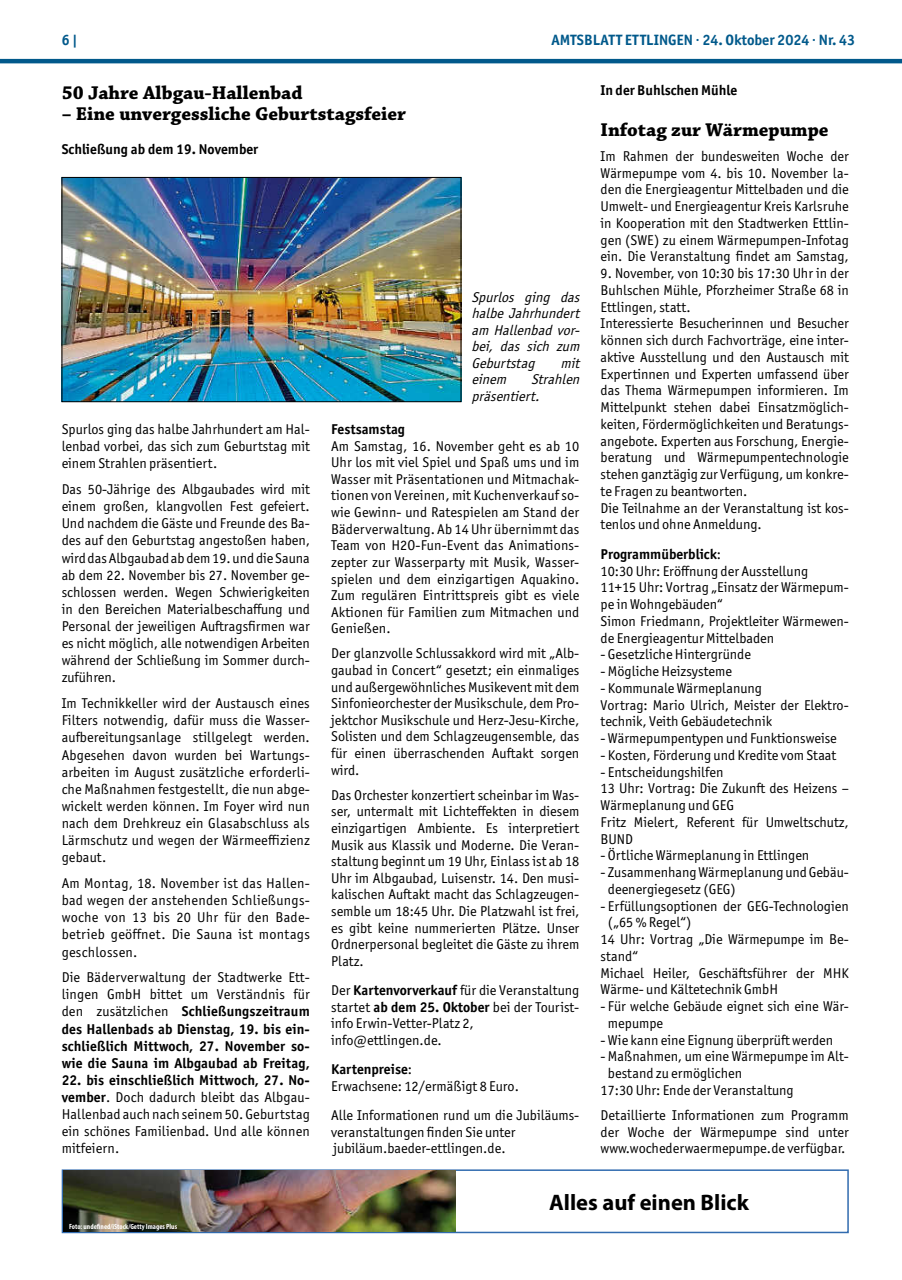
<style>
.page{position:relative;width:902px;height:1280px;background:#fff}
.page>*{position:absolute;margin:0;border:0;box-sizing:border-box;transform-origin:0 0}
.t1{font:700 22.5px "Myriad Pro";color:#000}
.t2{font:700 19.5px "Chaparral Pro";color:#000}
.t3{font:700 15px "Officina Sans ITC Pro";color:#01598b}
.t4{font:14.25px/16.8px "Officina Sans ITC Pro";color:#000;text-align:justify}
.t5{font:700 14.25px/17.1px "Officina Sans ITC Pro";color:#000;text-align:justify}
.t6{font:italic 14.25px/16.5px "Officina Sans ITC Pro";color:#000;text-align:justify}
.t7{font:700 condensed 7.5px "Myriad Pro";color:#fff}
.s1{font-weight:700}
.s2{font-weight:400}
</style>
<div class="page">
<hr style="left:0;top:59px;width:901px;height:4px;background:#01598b">
<img style="left:64px;top:179px;width:395px;height:221px">
<div style="left:62px;top:177px;width:399px;height:225px;border:1px solid #000"></div>
<div style="left:62px;top:1169px;width:786px;height:64px;background:#fff;border:2px solid #316baf"></div>
<img style="left:63px;top:1171px;width:392px;height:61px">
<p class="t3" style="left:62px;top:31px;width:17px">6 |</p>
<p class="t3" style="left:551px;top:31px;width:305px">AMTSBLATT ETTLINGEN · 24. Oktober 2024 · Nr. 43</p>
<h2 class="t2" style="left:62px;top:82px;width:242px">50 Jahre Albgau-Hallenbad</h2>
<h2 class="t2" style="left:62px;top:103px;width:346px">– Eine unvergessliche Geburtstagsfeier</h2>
<p class="t5" style="left:62px;top:140px;width:198px">Schließung ab dem 19. November</p>
<p class="t5" style="left:600px;top:82px;width:138px">In der Buhlschen Mühle</p>
<h2 class="t2" style="left:600px;top:118px;width:229px">Infotag zur Wärmepumpe</h2>
<p class="t4" style="left:600px;top:148px;width:250px">Im Rahmen der bundesweiten Woche der Wärmepumpe vom 4. bis 10. November la&shy;den die Energieagentur Mittelbaden und die Umwelt- und Energieagentur Kreis Karlsruhe in Kooperation mit den Stadtwerken Ettlin&shy;gen (SWE) zu einem Wärmepumpen-Infotag ein. Die Veranstaltung findet am Samstag,</p>
<p class="t4" style="left:600px;top:265px;width:250px;text-align:left">9. November, von 10:30 bis 17:30 Uhr in der Buhlschen Mühle, Pforzheimer Straße 68 in Ettlingen, statt.<br>Interessierte Besucherinnen und Besucher können sich durch Fachvorträge, eine inter&shy;aktive Ausstellung und den Austausch mit Expertinnen und Experten umfassend über das Thema Wärmepumpen informieren. Im Mittelpunkt stehen dabei Einsatzmöglich&shy;keiten, Fördermöglichkeiten und Beratungs&shy;angebote. Experten aus Forschung, Energie&shy;beratung und Wärmepumpentechnologie stehen ganztägig zur Verfügung, um konkre&shy;te Fragen zu beantworten.<br>Die Teilnahme an der Veranstaltung ist kos&shy;tenlos und ohne Anmeldung.</p>
<p class="t4" style="left:600px;top:546px;width:250px;text-align:left"><span class="s1">Programmüberblick</span>:<br>10:30 Uhr: Eröffnung der Ausstellung<br>11+15 Uhr: Vortrag „Einsatz der Wärmepum&shy;pe in Wohngebäuden“<br>Simon Friedmann, Projektleiter Wärmewen&shy;de Energieagentur Mittelbaden</p>
<p class="t4" style="left:600px;top:646px;width:152px">- Gesetzliche Hintergründe</p>
<p class="t4" style="left:600px;top:663px;width:133px">- Mögliche Heizsysteme</p>
<p class="t4" style="left:600px;top:680px;width:250px;text-align:left">- Kommunale Wärmeplanung<br>Vortrag: Mario Ulrich, Meister der Elektro&shy;technik, Veith Gebäudetechnik</p>
<p class="t4" style="left:600px;top:730px;width:238px">- Wärmepumpentypen und Funktionsweise</p>
<p class="t4" style="left:600px;top:746px;width:237px">- Kosten, Förderung und Kredite vom Staat</p>
<p class="t4" style="left:600px;top:763px;width:250px;text-align:left">- Entscheidungshilfen<br>13 Uhr: Vortrag: Die Zukunft des Heizens –<br>Wärmeplanung und GEG<br>Fritz Mielert, Referent für Umweltschutz,<br>BUND</p>
<p class="t4" style="left:600px;top:847px;width:210px">- Örtliche Wärmeplanung in Ettlingen</p>
<p class="t4" style="left:608px;top:864px;width:242px;text-indent:-7px">- Zusammenhang Wärmeplanung und Gebäu&shy;deenergiegesetz (GEG)</p>
<p class="t4" style="left:600px;top:897px;width:250px">- Erfüllungsoptionen der GEG-Technologien</p>
<p class="t4" style="left:608px;top:914px;width:85px">(„65 % Regel“)</p>
<p class="t4" style="left:600px;top:931px;width:250px">14 Uhr: Vortrag „Die Wärmepumpe im Be-</p>
<p class="t4" style="left:600px;top:947px;width:39px">stand“</p>
<p class="t4" style="left:600px;top:964px;width:250px">Michael Heiler, Geschäftsführer der MHK</p>
<p class="t4" style="left:600px;top:981px;width:179px">Wärme- und Kältetechnik GmbH</p>
<p class="t4" style="left:608px;top:998px;width:242px;text-indent:-7px">- Für welche Gebäude eignet sich eine Wär&shy;mepumpe</p>
<p class="t4" style="left:600px;top:1031px;width:234px">- Wie kann eine Eignung überprüft werden</p>
<p class="t4" style="left:600px;top:1048px;width:250px">- Maßnahmen, um eine Wärmepumpe im Alt-</p>
<p class="t4" style="left:608px;top:1065px;width:136px">bestand zu ermöglichen</p>
<p class="t4" style="left:600px;top:1081px;width:195px">17:30 Uhr: Ende der Veranstaltung</p>
<p class="t4" style="left:600px;top:1107px;width:250px">Detaillierte Informationen zum Programm der Woche der Wärmepumpe sind unter www.wochederwaermepumpe.de verfügbar.</p>
<h1 class="t1" style="left:549px;top:1187px;width:201px">Alles auf einen Blick</h1>
<p class="t6" style="left:471px;top:289px;width:113px">Spurlos ging das halbe Jahrhundert am Hallenbad vor&shy;bei, das sich zum Geburtstag</p>
<p class="t6" style="left:560px;top:355px;width:24px">mit</p>
<p class="t6" style="left:471px;top:371px;width:113px;text-indent:60px">Strahlen präsentiert.</p>
<p class="t6" style="left:471px;top:371px;width:40px">einem</p>
<p class="t4" style="left:62px;top:421px;width:250px">Spurlos ging das halbe Jahrhundert am Hal&shy;lenbad vorbei, das sich zum Geburtstag mit einem Strahlen präsentiert.</p>
<p class="t4" style="left:62px;top:481px;width:250px">Das 50-Jährige des Albgaubades wird mit einem großen, klangvollen Fest gefeiert.<br>Und nachdem die Gäste und Freunde des Ba&shy;des auf den Geburtstag angestoßen haben, wird das Albgaubad ab dem 19. und die Sauna ab dem 22. November bis 27. November ge&shy;schlossen werden. Wegen Schwierigkeiten in den Bereichen Materialbeschaffung und Personal der jeweiligen Auftragsfirmen war es nicht möglich, alle notwendigen Arbeiten während der Schließung im Sommer durch&shy;zuführen.</p>
<p class="t4" style="left:62px;top:695px;width:250px">Im Technikkeller wird der Austausch eines Filters notwendig, dafür muss die Wasser&shy;aufbereitungsanlage stillgelegt werden.<br>Abgesehen davon wurden bei Wartungs&shy;arbeiten im August zusätzliche erforderli&shy;che Maßnahmen festgestellt, die nun abge&shy;wickelt werden können. Im Foyer wird nun nach dem Drehkreuz ein Glasabschluss als Lärmschutz und wegen der Wärmeeffizienz gebaut.</p>
<p class="t4" style="left:62px;top:874px;width:250px">Am Montag, 18. November ist das Hallen&shy;bad wegen der anstehenden Schließungs&shy;woche von 13 bis 20 Uhr für den Bade&shy;betrieb geöffnet. Die Sauna ist montags geschlossen.</p>
<p class="t5" style="left:62px;top:968px;width:250px"><span class="s2">Die Bäderverwaltung der Stadtwerke Ett&shy;lingen GmbH bittet um Verständnis für den zusätzlichen</span> Schließungszeitraum des Hallenbads ab Dienstag, 19. bis ein&shy;schließlich Mittwoch, 27. November so&shy;wie die Sauna im Albgaubad ab Freitag,</p>
<p class="t4" style="left:62px;top:1071px;width:250px"><span class="s1">22. bis einschließlich Mittwoch, 27. No&shy;vember</span>. Doch dadurch bleibt das Albgau-Hallenbad auch nach seinem 50. Geburtstag ein schönes Familienbad. Und alle können mitfeiern.</p>
<p class="t5" style="left:331px;top:421px;width:75px">Festsamstag</p>
<p class="t4" style="left:331px;top:437px;width:250px">Am Samstag, 16. November geht es ab 10<br>Uhr los mit viel Spiel und Spaß ums und im Wasser mit Präsentationen und Mitmachak&shy;tionen von Vereinen, mit Kuchenverkauf so&shy;wie Gewinn- und Ratespielen am Stand der Bäderverwaltung. Ab 14 Uhr übernimmt das Team von H2O-Fun-Event das Animations&shy;zepter zur Wasserparty mit Musik, Wasser&shy;spielen und dem einzigartigen Aquakino.<br>Zum regulären Eintrittspreis gibt es viele Aktionen für Familien zum Mitmachen und Genießen.</p>
<p class="t4" style="left:331px;top:645px;width:250px">Der glanzvolle Schlussakkord wird mit „Alb&shy;gaubad in Concert“ gesetzt; ein einmaliges und außergewöhnliches Musikevent mit dem Sinfonieorchester der Musikschule, dem Pro&shy;jektchor Musikschule und Herz-Jesu-Kirche, Solisten und dem Schlagzeugensemble, das für einen überraschenden Auftakt sorgen wird.</p>
<p class="t4" style="left:331px;top:786px;width:250px">Das Orchester konzertiert scheinbar im Was&shy;ser, untermalt mit Lichteffekten in diesem einzigartigen Ambiente. Es interpretiert Musik aus Klassik und Moderne. Die Veran&shy;staltung beginnt um 19 Uhr, Einlass ist ab 18<br>Uhr im Albgaubad, Luisenstr. 14. Den musi&shy;kalischen Auftakt macht das Schlagzeugen&shy;semble um 18:45 Uhr. Die Platzwahl ist frei, es gibt keine nummerierten Plätze. Unser Ordnerpersonal begleitet die Gäste zu ihrem Platz.</p>
<p class="t4" style="left:331px;top:982px;width:250px;text-align:left">Der <span class="s1">Kartenvorverkauf</span> für die Veranstaltung startet <span class="s1">ab dem 25. Oktober</span> bei der Tourist&shy;info Erwin-Vetter-Platz 2, info@ettlingen.de.</p>
<p class="t4" style="left:331px;top:1061px;width:189px"><span class="s1">Kartenpreise</span>:<br>Erwachsene: 12/ermäßigt 8 Euro.</p>
<p class="t4" style="left:331px;top:1107px;width:250px;text-align:left">Alle Informationen rund um die Jubiläums&shy;veranstaltungen finden Sie unter jubiläum.baeder-ettlingen.de.</p>
<p class="t7" style="left:69px;top:1222px;width:109px">Foto: undefined/iStock/Getty Images Plus</p>
</div>
